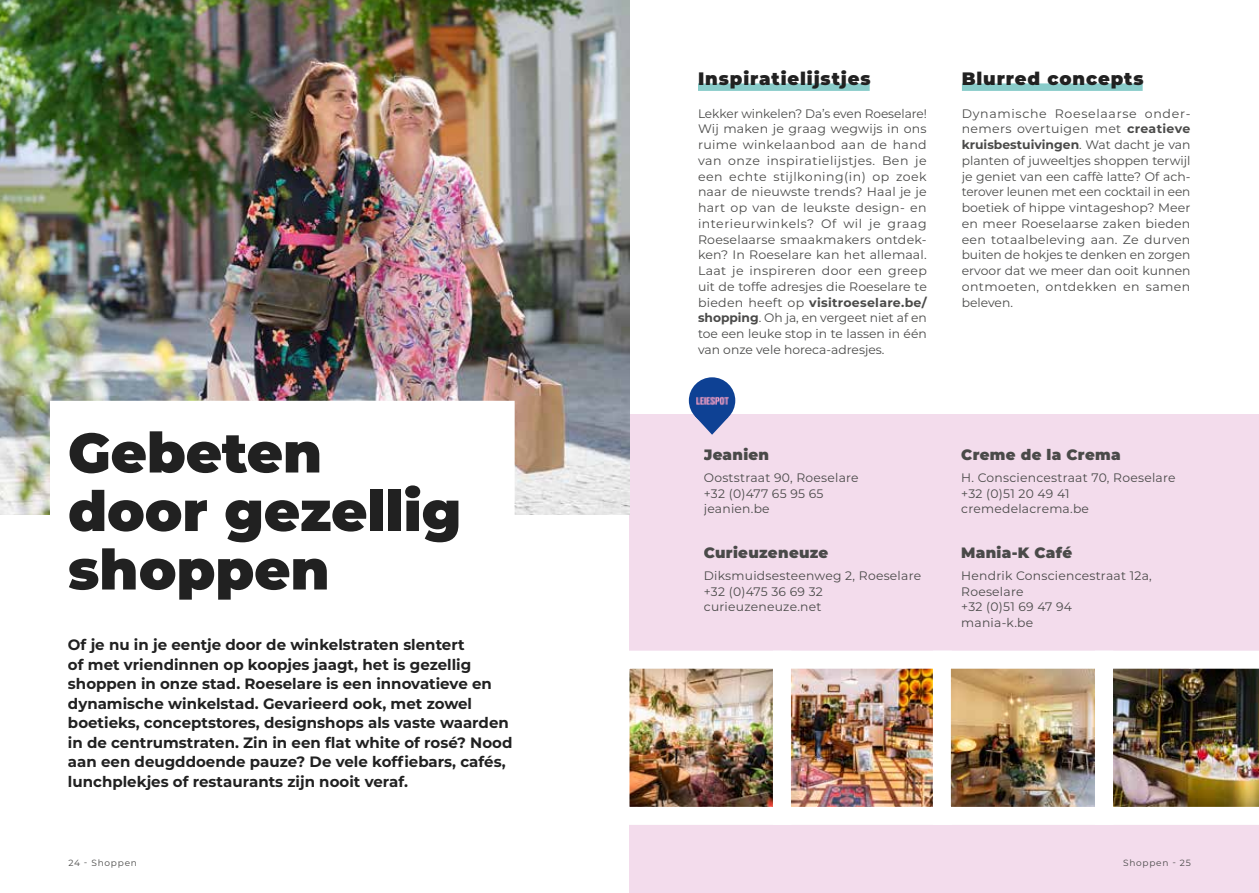
<style>
.page{position:relative;width:1259px;height:893px;background:#fff}
.page>*{position:absolute;margin:0;border:0;box-sizing:border-box;transform-origin:0 0}
.t1{font:900 55.5px/58.5px "Montserrat";color:#212121}
.t2{font:900 18px "Montserrat";letter-spacing:.05em;color:#212121}
.t3{font:700 15px/19.5px "Montserrat";color:#212121}
.t4{font:900 15px "Montserrat";letter-spacing:.02em;color:#4a4a49}
.t5{font:12.3px/15.8px "Montserrat";letter-spacing:.02em;color:#4a4a49}
.t6{font:9px "Montserrat";letter-spacing:.085em;color:#4a4a49}
.s1{font-weight:700}
</style>
<div class="page">
<div style="left:629px;top:414px;width:630px;height:479px;background:#f3dcec"></div>
<img style="left:0;top:0;width:629px;height:514px">
<svg style="left:41px;top:392px;width:482px;height:123px"></svg>
<div style="left:698px;top:83px;width:171px;height:8px;background:#89ccca"></div>
<svg style="left:962px;top:83px;width:181px;height:8px"></svg>
<img style="left:629px;top:650px;width:630px;height:175px">
<svg style="left:695px;top:417px;width:34px;height:18px"></svg>
<div style="left:689px;top:377px;width:46px;height:47px;background:#0e4194;border-radius:50%"></div>
<img style="left:696px;top:396px;width:33px;height:9px">
<h1 class="t1" style="left:68px;top:420px;width:395px">Gebeten door gezellig shoppen</h1>
<p class="t3" style="left:68px;top:634px;width:446px">Of je nu in je eentje door de winkelstraten slentert<br>of met vriendinnen op koopjes jaagt, het is gezellig shoppen in onze stad. Roeselare is een innovatieve en dynamische winkelstad. Gevarieerd ook, met zowel boetieks, conceptstores, designshops als vaste waarden in de centrumstraten. Zin in een flat white of rosé? Nood aan een deugddoende pauze? De vele koffiebars, cafés, lunchplekjes of restaurants zijn nooit veraf.</p>
<h2 class="t2" style="left:698px;top:65px;width:174px">Inspiratielijstjes</h2>
<p class="t5" style="left:698px;top:105px;width:230px;text-align:justify">Lekker winkelen? Da’s even Roeselare!<br>Wij maken je graag wegwijs in ons ruime winkelaanbod aan de hand van onze inspiratielijstjes. Ben je een echte stijlkoning(in) op zoek naar de nieuwste trends? Haal je je hart op van de leukste design- en interieurwinkels? Of wil je graag Roeselaarse smaakmakers ontdek&shy;ken? In Roeselare kan het allemaal.<br>Laat je inspireren door een greep uit de toffe adresjes die Roeselare te bieden heeft op <span class="s1">visitroeselare.be/ shopping</span>. Oh ja, en vergeet niet af en toe een leuke stop in te lassen in één van onze vele horeca-adresjes.</p>
<h2 class="t2" style="left:961px;top:65px;width:183px">Blurred concepts</h2>
<p class="t5" style="left:961px;top:105px;width:230px;text-align:justify">Dynamische Roeselaarse onder&shy;nemers overtuigen met <span class="s1">creatieve kruisbestuivingen</span>. Wat dacht je van planten of juweeltjes shoppen terwijl je geniet van een caffè latte? Of ach&shy;terover leunen met een cocktail in een boetiek of hippe vintageshop? Meer en meer Roeselaarse zaken bieden een totaalbeleving aan. Ze durven buiten de hokjes te denken en zorgen ervoor dat we meer dan ooit kunnen ontmoeten, ontdekken en samen beleven.</p>
<p class="t4" style="left:704px;top:443px;width:67px">Jeanien</p>
<p class="t5" style="left:704px;top:469px;width:156px">Ooststraat 90, Roeselare +32 (0)477 65 95 65 jeanien.be</p>
<p class="t4" style="left:704px;top:541px;width:126px">Curieuzeneuze</p>
<p class="t5" style="left:704px;top:567px;width:219px">Diksmuidsesteenweg 2, Roeselare +32 (0)475 36 69 32 curieuzeneuze.net</p>
<p class="t4" style="left:961px;top:443px;width:161px">Creme de la Crema</p>
<p class="t5" style="left:961px;top:469px;width:216px">H. Consciencestraat 70, Roeselare +32 (0)51 20 49 41 cremedelacrema.be</p>
<p class="t4" style="left:961px;top:541px;width:112px">Mania-K Café</p>
<p class="t5" style="left:961px;top:567px;width:192px">Hendrik Consciencestraat 12a,<br>Roeselare<br>+32 (0)51 69 47 94<br>mania-k.be</p>
<p class="t6" style="left:68px;top:856px;width:70px">24 - Shoppen</p>
<p class="t6" style="left:1123px;top:856px;width:69px">Shoppen - 25</p>
</div>
